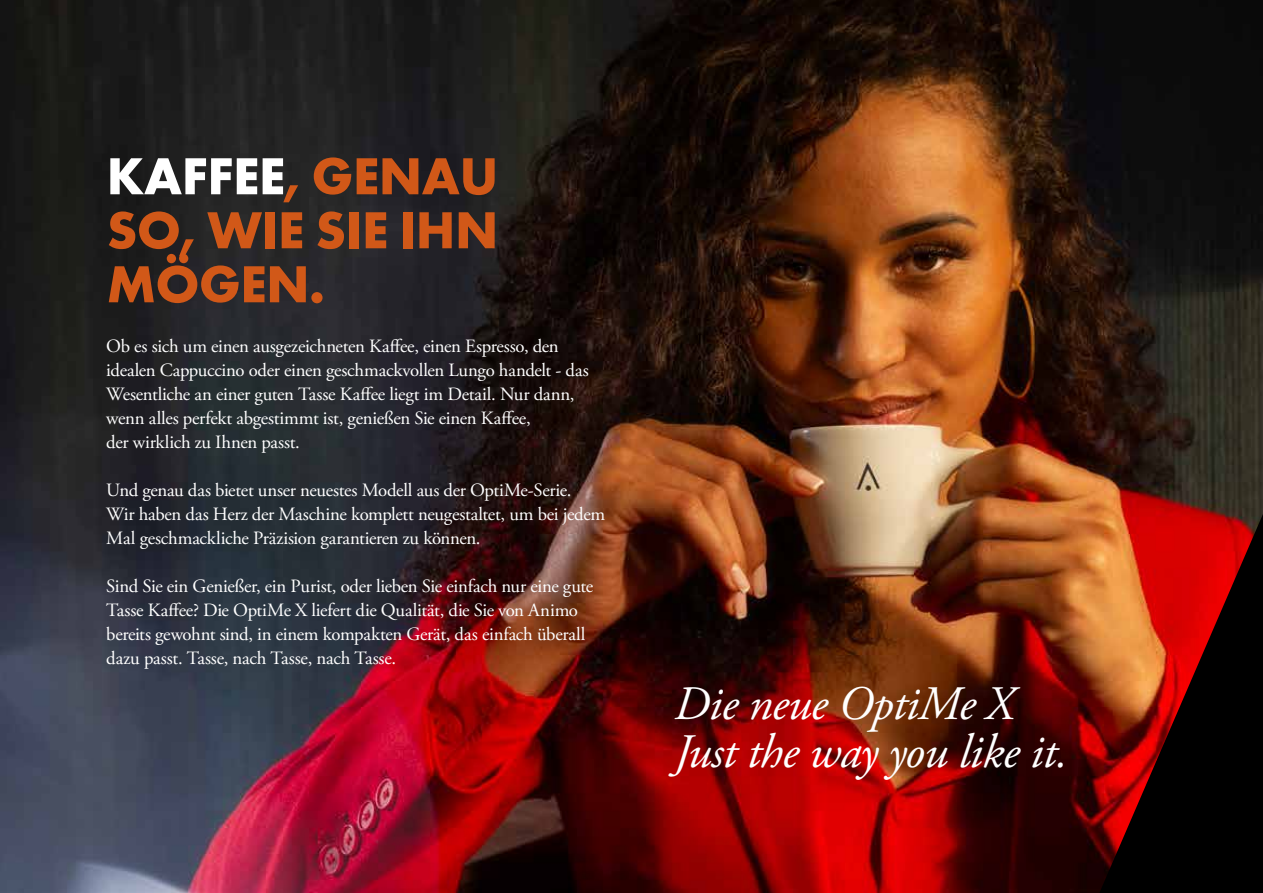
<style>
.page{position:relative;width:1263px;height:893px;background:#fff}
.page>*{position:absolute;margin:0;border:0;box-sizing:border-box;transform-origin:0 0}
.t1{font:700 54px/54px "Futura PT";letter-spacing:-.01em;color:#d15818;text-align:justify}
.t2{font:italic 48px/48px "Adobe Garamond Pro";letter-spacing:-.015em;color:#fff}
.t3{font:18.75px/24px "Adobe Garamond Pro";letter-spacing:-.015em;color:#fff}
.s1{color:#fff}
</style>
<div class="page">
<img style="left:0;top:0;width:1263px;height:893px">
<svg style="left:1099px;top:514px;width:164px;height:379px;background:#67160b"></svg>
<h1 class="t1" style="left:107px;top:148px;width:393px"><span class="s1">KAFFEE</span>, GENAU SO, WIE SIE IHN MÖGEN.</h1>
<p class="t3" style="left:106px;top:334px;width:484px">Ob es sich um einen ausgezeichneten Kaffee, einen Espresso, den idealen Cappuccino oder einen geschmackvollen Lungo handelt - das Wesentliche an einer guten Tasse Kaffee liegt im Detail. Nur dann, wenn alles perfekt abgestimmt ist, genießen Sie einen Kaffee,<br>der wirklich zu Ihnen passt.</p>
<p class="t3" style="left:106px;top:478px;width:500px">Und genau das bietet unser neuestes Modell aus der OptiMe-Serie.<br>Wir haben das Herz der Maschine komplett neugestaltet, um bei jedem<br>Mal geschmackliche Präzision garantieren zu können.</p>
<p class="t3" style="left:106px;top:574px;width:488px">Sind Sie ein Genießer, ein Purist, oder lieben Sie einfach nur eine gute Tasse Kaffee? Die OptiMe X liefert die Qualität, die Sie von Animo bereits gewohnt sind, in einem kompakten Gerät, das einfach überall dazu passt. Tasse, nach Tasse, nach Tasse.</p>
<h2 class="t2" style="left:674px;top:681px;width:395px">Die neue OptiMe X<br>Just the way you like it.</h2>
</div>
